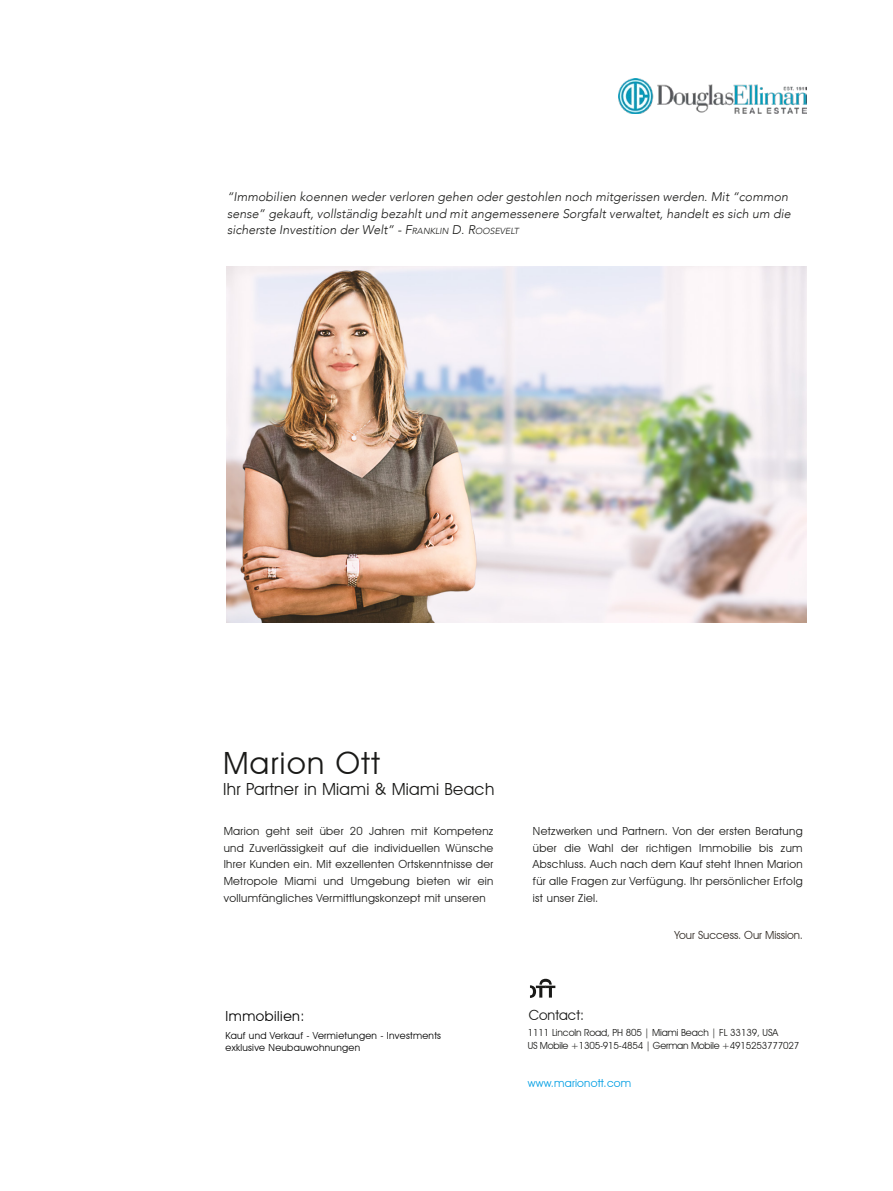
<style>
.page{position:relative;width:893px;height:1191px;background:#fff}
.page>*{position:absolute;margin:0;border:0;box-sizing:border-box;transform-origin:0 0}
.t1{font:30.6px "Avant Garde IT Cby BT";letter-spacing:.05em;color:#1a1a18}
.t2{font:16.65px "Avant Garde IT Cby BT";letter-spacing:.02em;color:#1a1a18}
.t3{font:13.95px "Avant Garde IT Cby BT";letter-spacing:.04em;color:#000}
.t4{font:13.95px "Avant Garde IT Cby BT";color:#1a1a18}
.t5{font:italic 300 12.6px/16.6px "Avenir";color:#1a1a18}
.t6{font:11.1px/16.6px "Avant Garde IT Cby BT";letter-spacing:.03em;color:#1a1a18;text-align:justify}
.t7{font:11.1px "Avant Garde IT Cby BT";color:#322b25}
.t8{font:11.1px "Avant Garde IT Cby BT";letter-spacing:.02em;color:#009ee3}
.t9{font:9.75px/12.6px "Avant Garde IT Cby BT";letter-spacing:-.02em;color:#1a1a18}
.t10{font:9.75px/12.6px "Avant Garde IT Cby BT";letter-spacing:.03em;color:#000}
.s1{font-style:inherit}
.s2{font-size:8.85px}
</style>
<div class="page">
<img style="left:226px;top:266px;width:580px;height:356px">
<svg style="left:530px;top:978px;width:25px;height:20px"></svg>
<img style="left:619px;top:79px;width:187px;height:34px">
<p class="t5" style="left:227px;top:188px;width:565px">“Immobilien koennen weder verloren gehen oder gestohlen noch mitgerissen werden. Mit “common sense” gekauft, vollständig bezahlt und mit angemessenere Sorgfalt verwaltet, handelt es sich um die sicherste Investition der Welt” - <span class="s1">F</span><span class="s2">RANKLIN</span> <span class="s1">D. R</span><span class="s2">OOSEVELT</span></p>
<h1 class="t1" style="left:223px;top:744px;width:158px">Marion Ott</h1>
<h2 class="t2" style="left:223px;top:778px;width:273px">Ihr Partner in Miami &amp; Miami Beach</h2>
<p class="t6" style="left:224px;top:822px;width:271px">Marion geht seit über 20 Jahren mit Kompetenz und Zuverlässigkeit auf die individuellen Wünsche Ihrer Kunden ein. Mit exzellenten Ortskenntnisse der Metropole Miami und Umgebung bieten wir ein vollumfängliches Vermittlungskonzept mit unseren</p>
<p class="t6" style="left:533px;top:822px;width:271px">Netzwerken und Partnern. Von der ersten Beratung über die Wahl der richtigen Immobilie bis zum Abschluss. Auch nach dem Kauf steht Ihnen Marion für alle Fragen zur Verfügung. Ihr persönlicher Erfolg ist unser Ziel.</p>
<p class="t3" style="left:226px;top:1007px;width:81px">Immobilien:</p>
<p class="t4" style="left:529px;top:1007px;width:57px">Contact:</p>
<p class="t7" style="left:675px;top:928px;width:130px">Your Success. Our Mission.</p>
<p class="t10" style="left:226px;top:1029px;width:217px">Kauf und Verkauf - Vermietungen - Investments exklusive Neubauwohnungen</p>
<p class="t9" style="left:528px;top:1026px;width:273px">1111 Lincoln Road, PH 805 | Miami Beach | FL 33139, USA<br>US Mobile +1305-915-4854 | German Mobile +4915253777027</p>
<p class="t8" style="left:528px;top:1076px;width:105px">www.marionott.com</p>
</div>
